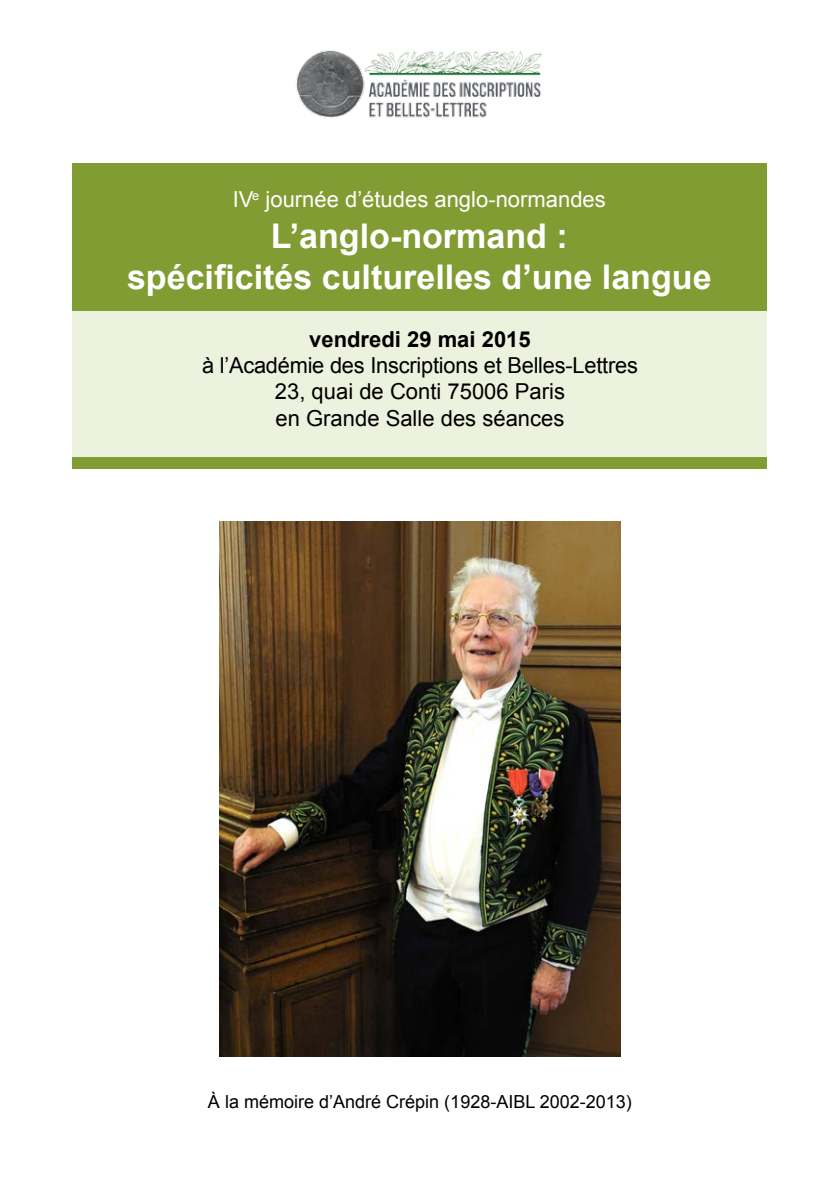
<style>
.page{position:relative;width:840px;height:1191px;background:#fff}
.page>*{position:absolute;margin:0;border:0;box-sizing:border-box;transform-origin:0 0}
.t1{font:700 34px/40.8px "Arial";color:#fff;text-align:center}
.t2{font:22px/26.4px "Arial";color:#000;text-align:center}
.t3{font:22px "Arial";color:#fff}
.t4{font:700 22px "Arial";color:#000}
.t5{font:18px "Arial";color:#000}
</style>
<div class="page">
<div style="left:72px;top:308px;width:694px;height:155px;background:#ecf2dd"></div>
<div style="left:72px;top:163px;width:694px;height:147px;background:#819c32"></div>
<div style="left:72px;top:457px;width:694px;height:11px;background:#819c32"></div>
<img style="left:220px;top:522px;width:399px;height:534px">
<img style="left:296px;top:50px;width:247px;height:68px">
<p class="t3" style="left:232px;top:185px;width:374px">IV<sup>e</sup> journée d’études anglo-normandes</p>
<h1 class="t1" style="left:127px;top:217px;width:585px">L’anglo-normand :<br>spécificités culturelles d’une langue</h1>
<p class="t4" style="left:309px;top:324px;width:223px">vendredi 29 mai 2015</p>
<p class="t2" style="left:202px;top:352px;width:437px">à l’Académie des Inscriptions et Belles-Lettres<br>23, quai de Conti 75006 Paris<br>en Grande Salle des séances</p>
<p class="t5" style="left:208px;top:1089px;width:425px">à la mémoire d’André Crépin (1928-AIBL 2002-2013)</p>
</div>
